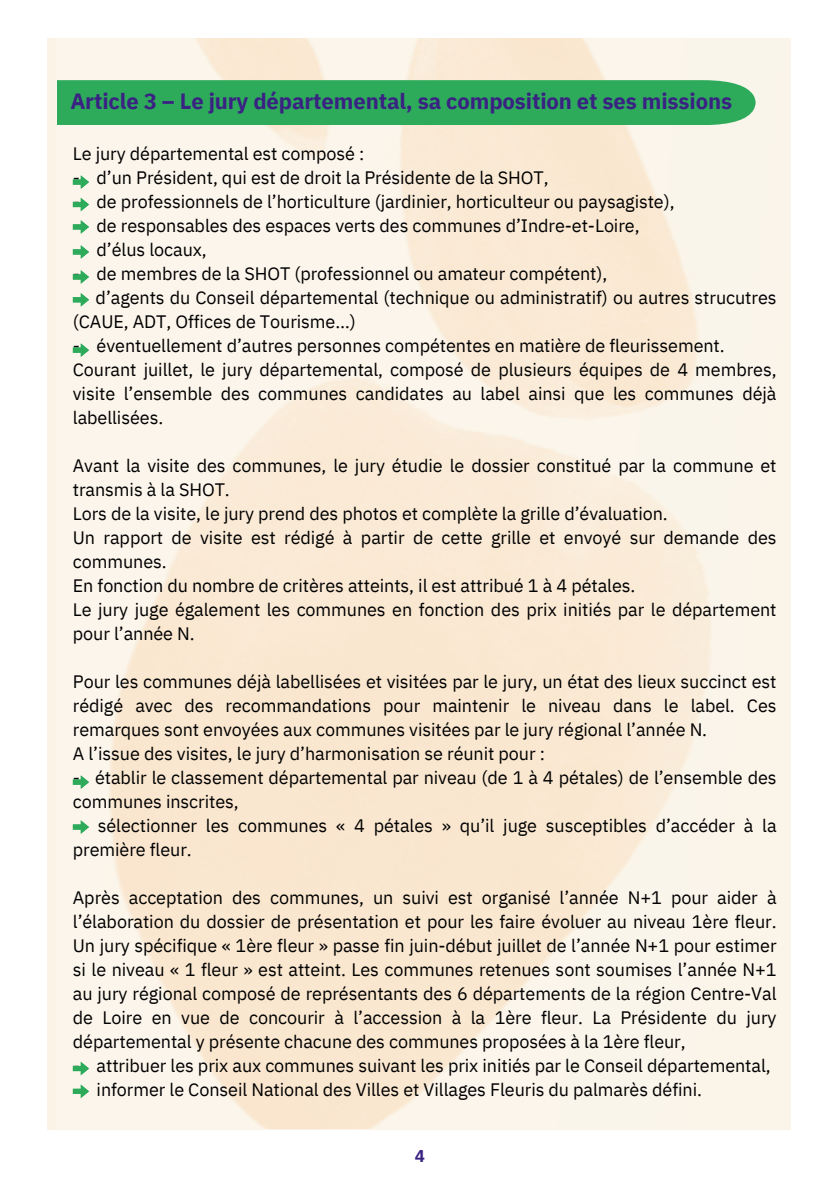
<style>
.page{position:relative;width:839px;height:1191px;background:#fff}
.page>*{position:absolute;margin:0;border:0;box-sizing:border-box;transform-origin:0 0}
.t1{font:700 22px "IBM Plex Sans";letter-spacing:-.005em;color:#3a2282}
.t2{font:18px/24px "IBM Plex Sans";letter-spacing:-.005em;color:#000}
.t3{font:700 17px "IBM Plex Sans";color:#3a2282}
</style>
<div class="page">
<div style="left:57px;top:80px;width:698px;height:45px;background:#2dab5b"></div>
<svg style="left:73px;top:775px;width:16px;height:14px"></svg>
<svg style="left:73px;top:820px;width:16px;height:14px"></svg>
<svg style="left:73px;top:1062px;width:16px;height:13px"></svg>
<svg style="left:73px;top:1085px;width:16px;height:13px"></svg>
<svg style="left:73px;top:343px;width:16px;height:14px"></svg>
<svg style="left:73px;top:293px;width:16px;height:14px"></svg>
<svg style="left:73px;top:270px;width:16px;height:14px"></svg>
<svg style="left:73px;top:245px;width:16px;height:14px"></svg>
<svg style="left:73px;top:220px;width:16px;height:14px"></svg>
<svg style="left:73px;top:198px;width:16px;height:13px"></svg>
<svg style="left:73px;top:175px;width:16px;height:14px"></svg>
<p class="t1" style="left:70px;top:86px;width:663px">Article 3 – Le jury départemental, sa composition et ses missions</p>
<p class="t2" style="left:73px;top:141px;width:293px">Le jury départemental est composé :</p>
<p class="t2" style="left:73px;top:165px;width:9px">-</p>
<p class="t2" style="left:97px;top:165px;width:453px">d’un Président, qui est de droit la Présidente de la SHOT,</p>
<p class="t2" style="left:73px;top:189px;width:9px">-</p>
<p class="t2" style="left:97px;top:189px;width:579px">de professionnels de l’horticulture (jardinier, horticulteur ou paysagiste),</p>
<p class="t2" style="left:97px;top:213px;width:544px">de responsables des espaces verts des communes d’Indre-et-Loire,</p>
<p class="t2" style="left:97px;top:237px;width:112px">d’élus locaux,</p>
<p class="t2" style="left:73px;top:261px;width:9px">-</p>
<p class="t2" style="left:97px;top:261px;width:512px">de membres de la SHOT (professionnel ou amateur compétent),</p>
<p class="t2" style="left:73px;top:285px;width:705px;text-indent:23px">d’agents du Conseil départemental (technique ou administratif) ou autres strucutres (CAUE, ADT, Offices de Tourisme…)<br>-</p>
<p class="t2" style="left:73px;top:333px;width:705px;text-indent:24px">éventuellement d’autres personnes compétentes en matière de fleurissement.<br>Courant juillet, le jury départemental, composé de plusieurs équipes de 4 membres,</p>
<p class="t2" style="left:73px;top:381px;width:705px">visite l’ensemble des communes candidates au label ainsi que les communes déjà labellisées.</p>
<p class="t2" style="left:73px;top:453px;width:705px">Avant la visite des communes, le jury étudie le dossier constitué par la commune et</p>
<p class="t2" style="left:73px;top:477px;width:596px">transmis à la SHOT.<br>Lors de la visite, le jury prend des photos et complète la grille d’évaluation.</p>
<p class="t2" style="left:73px;top:525px;width:705px">Un rapport de visite est rédigé à partir de cette grille et envoyé sur demande des</p>
<p class="t2" style="left:73px;top:549px;width:564px">communes.<br>En fonction du nombre de critères atteints, il est attribué 1 à 4 pétales.</p>
<p class="t2" style="left:73px;top:597px;width:705px">Le jury juge également les communes en fonction des prix initiés par le département</p>
<p class="t2" style="left:73px;top:621px;width:123px">pour l’année N.</p>
<p class="t2" style="left:73px;top:669px;width:705px">Pour les communes déjà labellisées et visitées par le jury, un état des lieux succinct est</p>
<p class="t2" style="left:73px;top:693px;width:705px">rédigé avec des recommandations pour maintenir le niveau dans le label. Ces remarques sont envoyées aux communes visitées par le jury régional l’année N.<br>A l’issue des visites, le jury d’harmonisation se réunit pour :</p>
<p class="t2" style="left:73px;top:765px;width:705px">- établir le classement départemental par niveau (de 1 à 4 pétales) de l’ensemble des communes inscrites,</p>
<p class="t2" style="left:73px;top:813px;width:705px">- sélectionner les communes « 4 pétales » qu’il juge susceptibles d’accéder à la première fleur.</p>
<p class="t2" style="left:73px;top:885px;width:705px;text-align:justify">Après acceptation des communes, un suivi est organisé l’année N+1 pour aider à l’élaboration du dossier de présentation et pour les faire évoluer au niveau 1ère fleur.<br>Un jury spécifique « 1ère fleur » passe fin juin-début juillet de l’année N+1 pour estimer si le niveau « 1 fleur » est atteint. Les communes retenues sont soumises l’année N+1 au jury régional composé de représentants des 6 départements de la région Centre-Val de Loire en vue de concourir à l’accession à la 1ère fleur. La Présidente du jury départemental y présente chacune des communes proposées à la 1ère fleur,</p>
<p class="t2" style="left:73px;top:1053px;width:9px">-</p>
<p class="t2" style="left:97px;top:1053px;width:675px">attribuer les prix aux communes suivant les prix initiés par le Conseil départemental,</p>
<p class="t2" style="left:73px;top:1077px;width:630px">- informer le Conseil National des Villes et Villages Fleuris du palmarès défini.</p>
<p class="t3" style="left:415px;top:1145px;width:12px">4</p>
</div>
